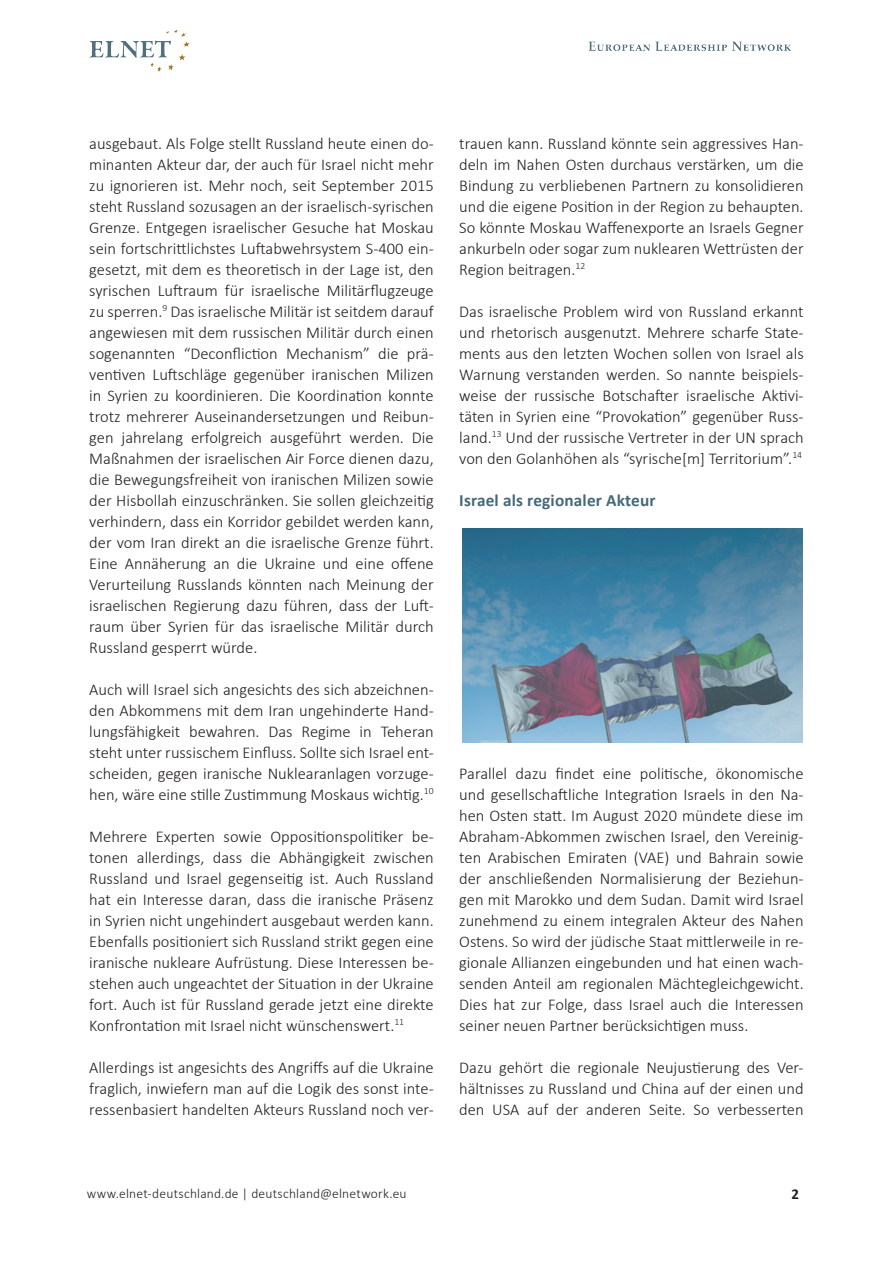
<style>
.page{position:relative;width:893px;height:1263px;background:#fff}
.page>*{position:absolute;margin:0;border:0;box-sizing:border-box;transform-origin:0 0}
.t1{font:700 17.25px "Calibri";letter-spacing:.01em;color:#456978}
.t2{font:300 16.5px/21px "Calibri";color:#231f20;text-align:justify}
.t3{font:700 15px "Calibri";color:#231f20}
.t4{font:300 13.5px "Calibri";letter-spacing:.015em;color:#231f20}
</style>
<div class="page">
<img style="left:588px;top:41px;width:203px;height:10px">
<img style="left:89px;top:29px;width:101px;height:43px">
<img style="left:462px;top:529px;width:340px;height:214px">
<p class="t2" style="left:89px;top:133px;width:346px">ausgebaut. Als Folge stellt Russland heute einen do&shy;minanten Akteur dar, der auch für Israel nicht mehr zu ignorieren ist. Mehr noch, seit September 2015 steht Russland sozusagen an der israelisch-syrischen Grenze. Entgegen israelischer Gesuche hat Moskau sein fortschrittlichstes Luftabwehrsystem S-400 ein&shy;gesetzt, mit dem es theoretisch in der Lage ist, den syrischen Luftraum für israelische Militärflugzeuge zu sperren.<sup>9</sup> Das israelische Militär ist seitdem darauf angewiesen mit dem russischen Militär durch einen sogenannten “Deconfliction Mechanism” die prä&shy;ventiven Luftschläge gegenüber iranischen Milizen in Syrien zu koordinieren. Die Koordination konnte trotz mehrerer Auseinandersetzungen und Reibun&shy;gen jahrelang erfolgreich ausgeführt werden. Die Maßnahmen der israelischen Air Force dienen dazu, die Bewegungsfreiheit von iranischen Milizen sowie der Hisbollah einzuschränken. Sie sollen gleichzeitig verhindern, dass ein Korridor gebildet werden kann, der vom Iran direkt an die israelische Grenze führt.<br>Eine Annäherung an die Ukraine und eine offene Verurteilung Russlands könnten nach Meinung der israelischen Regierung dazu führen, dass der Luft&shy;raum über Syrien für das israelische Militär durch Russland gesperrt würde.</p>
<p class="t2" style="left:89px;top:679px;width:346px">Auch will Israel sich angesichts des sich abzeichnen&shy;den Abkommens mit dem Iran ungehinderte Hand&shy;lungsfähigkeit bewahren. Das Regime in Teheran steht unter russischem Einfluss. Sollte sich Israel ent&shy;scheiden, gegen iranische Nuklearanlagen vorzuge&shy;hen, wäre eine stille Zustimmung Moskaus wichtig.<sup>10</sup></p>
<p class="t2" style="left:89px;top:826px;width:346px">Mehrere Experten sowie Oppositionspolitiker be&shy;tonen allerdings, dass die Abhängigkeit zwischen Russland und Israel gegenseitig ist. Auch Russland hat ein Interesse daran, dass die iranische Präsenz in Syrien nicht ungehindert ausgebaut werden kann.<br>Ebenfalls positioniert sich Russland strikt gegen eine iranische nukleare Aufrüstung. Diese Interessen be&shy;stehen auch ungeachtet der Situation in der Ukraine fort. Auch ist für Russland gerade jetzt eine direkte Konfrontation mit Israel nicht wünschenswert.<sup>11</sup></p>
<p class="t2" style="left:89px;top:1057px;width:346px">Allerdings ist angesichts des Angriffs auf die Ukraine fraglich, inwiefern man auf die Logik des sonst inte&shy;ressenbasiert handelten Akteurs Russland noch ver-</p>
<p class="t2" style="left:459px;top:133px;width:346px">trauen kann. Russland könnte sein aggressives Han&shy;deln im Nahen Osten durchaus verstärken, um die Bindung zu verbliebenen Partnern zu konsolidieren und die eigene Position in der Region zu behaupten.<br>So könnte Moskau Waffenexporte an Israels Gegner ankurbeln oder sogar zum nuklearen Wettrüsten der Region beitragen.<sup>12</sup></p>
<p class="t2" style="left:459px;top:301px;width:346px">Das israelische Problem wird von Russland erkannt und rhetorisch ausgenutzt. Mehrere scharfe State&shy;ments aus den letzten Wochen sollen von Israel als Warnung verstanden werden. So nannte beispiels&shy;weise der russische Botschafter israelische Aktivi&shy;täten in Syrien eine “Provokation” gegenüber Russ&shy;land.<sup>13</sup> Und der russische Vertreter in der UN sprach von den Golanhöhen als “syrische[m] Territorium”.<sup>14</sup></p>
<p class="t1" style="left:459px;top:488px;width:198px">Israel als regionaler Akteur</p>
<p class="t2" style="left:459px;top:763px;width:346px">Parallel dazu findet eine politische, ökonomische und gesellschaftliche Integration Israels in den Na&shy;hen Osten statt. Im August 2020 mündete diese im Abraham-Abkommen zwischen Israel, den Vereinig&shy;ten Arabischen Emiraten (VAE) und Bahrain sowie der anschließenden Normalisierung der Beziehun&shy;gen mit Marokko und dem Sudan. Damit wird Israel zunehmend zu einem integralen Akteur des Nahen Ostens. So wird der jüdische Staat mittlerweile in re&shy;gionale Allianzen eingebunden und hat einen wach&shy;senden Anteil am regionalen Mächtegleichgewicht.<br>Dies hat zur Folge, dass Israel auch die Interessen seiner neuen Partner berücksichtigen muss.</p>
<p class="t2" style="left:459px;top:1057px;width:346px">Dazu gehört die regionale Neujustierung des Ver&shy;hältnisses zu Russland und China auf der einen und den USA auf der anderen Seite. So verbesserten</p>
<p class="t4" style="left:87px;top:1185px;width:321px">www.elnet-deutschland.de | deutschland@elnetwork.eu</p>
<p class="t3" style="left:791px;top:1184px;width:9px">2</p>
</div>
